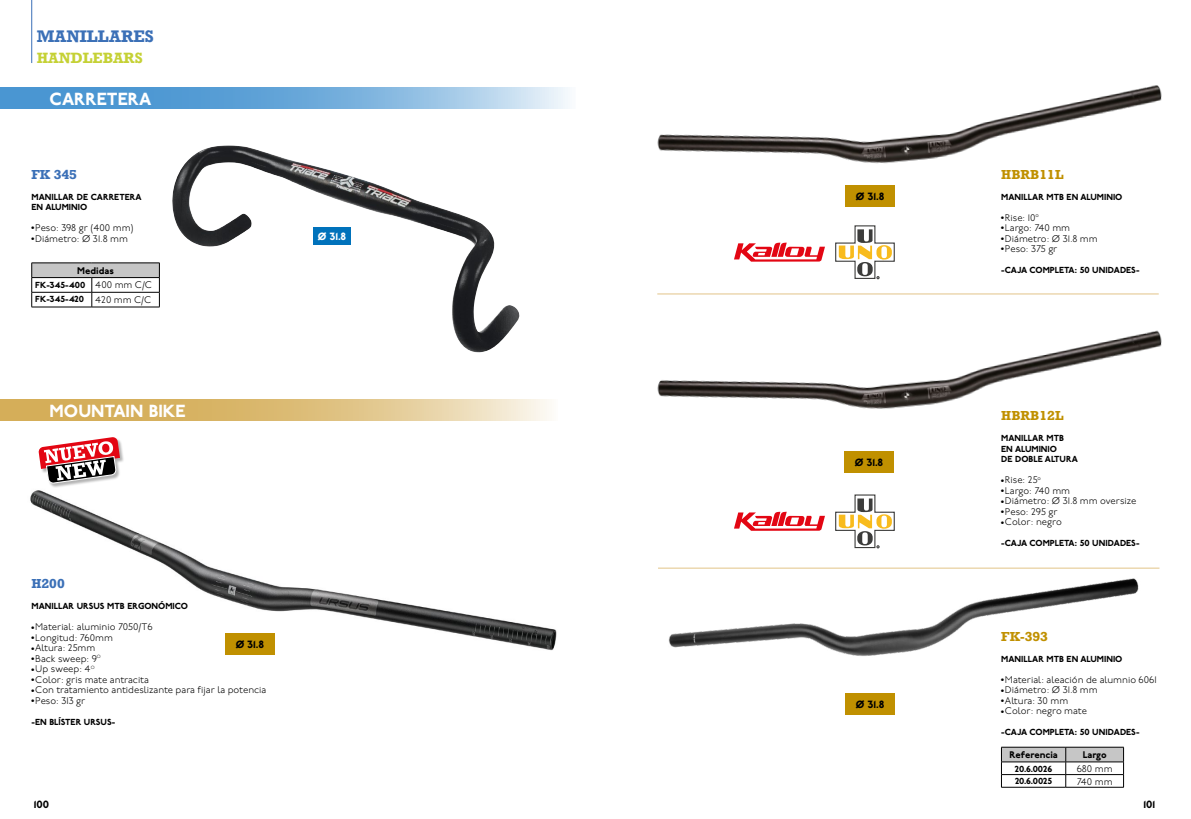
<style>
.page{position:relative;width:1191px;height:819px;background:#fff}
.page>*{position:absolute;margin:0;border:0;box-sizing:border-box;transform-origin:0 0}
.t1{font:800 17.5px "P22 Underground";color:#fff}
.t2{font:700 15.75px "Rockwell Nova";color:#3b70b7}
.t3{font:700 14px "Rockwell Nova";color:#c5d135}
.t4{font:700 12.25px "Rockwell Nova";color:#c09000}
.t5{font:700 12.25px "Rockwell Nova";color:#3b70b7}
.t6{font:800 10.5px "P22 Underground";color:#000}
.t7{font:800 10.5px "P22 Underground";color:#fff}
.t8{font:300 9.62px "P22 Underground";color:#000}
.t9{font:800 9.62px "P22 Underground";color:#000}
.t10{font:800 8.75px/10.5px "P22 Underground";color:#000}
.t11{font:3.5px "Monotype Sorts";color:#000}
.s1{font-weight:300;font-size:9.62px}
</style>
<div class="page">
<img style="left:668px;top:578px;width:471px;height:78px">
<img style="left:172px;top:145px;width:348px;height:208px">
<hr style="left:32px;top:0;width:1px;height:63px;background:#3b70b7">
<svg style="left:0;top:399px;width:549px;height:21px;background:#dfc282"></svg>
<svg style="left:0;top:88px;width:568px;height:21px;background:#77b0dd"></svg>
<hr style="left:32px;top:262px;width:60px;height:1px;background:#000">
<hr style="left:92px;top:262px;width:68px;height:1px;background:#000">
<svg style="left:32px;top:263px;width:128px;height:44px"></svg>
<hr style="left:32px;top:307px;width:60px;height:1px;background:#000">
<hr style="left:92px;top:307px;width:68px;height:1px;background:#000">
<div style="left:313px;top:227px;width:38px;height:17px;background:#0072bb"></div>
<img style="left:657px;top:85px;width:505px;height:112px">
<img style="left:657px;top:330px;width:505px;height:79px">
<svg style="left:734px;top:242px;width:91px;height:20px"></svg>
<svg style="left:835px;top:225px;width:60px;height:54px"></svg>
<svg style="left:734px;top:511px;width:91px;height:19px"></svg>
<svg style="left:835px;top:494px;width:60px;height:54px"></svg>
<hr style="left:658px;top:568px;width:501px;height:1px;background:#e2c488">
<hr style="left:657px;top:294px;width:501px;height:1px;background:#e2c488">
<div style="left:845px;top:185px;width:49px;height:21px;background:#c09000"></div>
<div style="left:844px;top:451px;width:49px;height:21px;background:#c09000"></div>
<div style="left:845px;top:693px;width:49px;height:21px;background:#c09000"></div>
<svg style="left:1001px;top:747px;width:123px;height:40px"></svg>
<hr style="left:1001px;top:787px;width:64px;height:1px;background:#000">
<hr style="left:1065px;top:787px;width:58px;height:1px;background:#000">
<img style="left:30px;top:490px;width:527px;height:165px">
<div style="left:39px;top:437px;width:86px;height:51px;background:#000;opacity:.3"></div>
<svg style="left:38px;top:437px;width:82px;height:46px"></svg>
<div style="left:225px;top:633px;width:49px;height:21px;background:#c09000"></div>
<h2 class="t2" style="left:37px;top:26px;width:119px">MANILLARES</h2>
<h3 class="t3" style="left:37px;top:49px;width:107px">HANDLEBARS</h3>
<h1 class="t1" style="left:50px;top:89px;width:103px">CARRETERA</h1>
<p class="t5" style="left:32px;top:166px;width:47px">FK 345</p>
<p class="t10" style="left:32px;top:191px;width:112px">MANILLAR DE CARRETERA<br>EN ALUMINIO</p>
<p class="t11" style="left:32px;top:226px;width:4px">l</p>
<p class="t8" style="left:35px;top:222px;width:100px">Peso: 398 gr (400 mm)</p>
<p class="t11" style="left:32px;top:237px;width:4px">l</p>
<p class="t8" style="left:35px;top:233px;width:94px">Diámetro: Ø 31.8 mm</p>
<p class="t9" style="left:77px;top:264px;width:38px">Medidas</p>
<p class="t10" style="left:35px;top:277px;width:118px;line-height:14.7px">FK-345-400 <span class="s1">400 mm C/C<br></span>FK-345-420 <span class="s1">420 mm C/C</span></p>
<h1 class="t1" style="left:50px;top:400px;width:137px">MOUNTAIN BIKE</h1>
<p class="t7" style="left:318px;top:230px;width:30px">Ø 31.8</p>
<p class="t5" style="left:32px;top:576px;width:35px">H200</p>
<p class="t10" style="left:32px;top:601px;width:158px">MANILLAR URSUS MTB ERGONÓMICO</p>
<p class="t11" style="left:32px;top:625px;width:4px">l</p>
<p class="t8" style="left:35px;top:621px;width:119px">Material: aluminio 7050/T6</p>
<p class="t11" style="left:32px;top:636px;width:4px">l</p>
<p class="t8" style="left:35px;top:632px;width:79px">Longitud: 760mm</p>
<p class="t11" style="left:32px;top:646px;width:4px">l</p>
<p class="t8" style="left:35px;top:642px;width:62px">Altura: 25mm</p>
<p class="t11" style="left:32px;top:657px;width:4px">l</p>
<p class="t8" style="left:35px;top:653px;width:67px">Back sweep: 9<sup>O</sup></p>
<p class="t11" style="left:32px;top:667px;width:4px">l</p>
<p class="t8" style="left:35px;top:663px;width:61px">Up sweep: 4<sup>O</sup></p>
<p class="t11" style="left:32px;top:678px;width:4px">l</p>
<p class="t8" style="left:35px;top:674px;width:115px">Color: gris mate antracita</p>
<p class="t11" style="left:32px;top:688px;width:4px">l</p>
<p class="t8" style="left:35px;top:684px;width:233px">Con tratamiento antideslizante para fijar la potencia</p>
<p class="t11" style="left:32px;top:699px;width:4px">l</p>
<p class="t8" style="left:35px;top:695px;width:52px">Peso: 313 gr</p>
<p class="t10" style="left:32px;top:716px;width:85px">-EN BLÍSTER URSUS-</p>
<p class="t6" style="left:236px;top:638px;width:30px">Ø 31.8</p>
<p class="t6" style="left:856px;top:190px;width:30px">Ø 31.8</p>
<p class="t6" style="left:855px;top:456px;width:30px">Ø 31.8</p>
<p class="t6" style="left:856px;top:697px;width:30px">Ø 31.8</p>
<p class="t4" style="left:1001px;top:166px;width:64px">HBRB11L</p>
<p class="t10" style="left:1001px;top:191px;width:123px">MANILLAR MTB EN ALUMINIO</p>
<p class="t11" style="left:1001px;top:216px;width:4px">l</p>
<p class="t8" style="left:1005px;top:212px;width:35px">Rise: 10<sup>o</sup></p>
<p class="t11" style="left:1001px;top:226px;width:4px">l</p>
<p class="t8" style="left:1005px;top:222px;width:67px">Largo: 740 mm</p>
<p class="t11" style="left:1001px;top:237px;width:4px">l</p>
<p class="t8" style="left:1005px;top:233px;width:94px">Diámetro: Ø 31.8 mm</p>
<p class="t11" style="left:1001px;top:247px;width:4px">l</p>
<p class="t8" style="left:1005px;top:243px;width:54px">Peso: 375 gr</p>
<p class="t10" style="left:1001px;top:265px;width:140px">-CAJA COMPLETA: 50 UNIDADES-</p>
<p class="t4" style="left:1001px;top:408px;width:64px">HBRB12L</p>
<p class="t10" style="left:1001px;top:433px;width:78px">MANILLAR MTB<br>EN ALUMINIO<br>DE DOBLE ALTURA</p>
<p class="t11" style="left:1001px;top:478px;width:4px">l</p>
<p class="t8" style="left:1005px;top:474px;width:37px">Rise: 25<sup>o</sup></p>
<p class="t11" style="left:1001px;top:489px;width:4px">l</p>
<p class="t8" style="left:1005px;top:485px;width:67px">Largo: 740 mm</p>
<p class="t11" style="left:1001px;top:499px;width:4px">l</p>
<p class="t8" style="left:1005px;top:495px;width:133px">Diámetro: Ø 31.8 mm oversize</p>
<p class="t11" style="left:1001px;top:510px;width:4px">l</p>
<p class="t8" style="left:1005px;top:506px;width:54px">Peso: 295 gr</p>
<p class="t11" style="left:1001px;top:520px;width:4px">l</p>
<p class="t8" style="left:1005px;top:516px;width:58px">Color: negro</p>
<p class="t10" style="left:1001px;top:538px;width:140px">-CAJA COMPLETA: 50 UNIDADES-</p>
<p class="t4" style="left:1001px;top:628px;width:48px">FK-393</p>
<p class="t10" style="left:1001px;top:653px;width:123px">MANILLAR MTB EN ALUMINIO</p>
<p class="t11" style="left:1001px;top:678px;width:4px">l</p>
<p class="t8" style="left:1005px;top:674px;width:153px">Material: aleación de alumnio 6061</p>
<p class="t11" style="left:1001px;top:688px;width:4px">l</p>
<p class="t8" style="left:1005px;top:684px;width:94px">Diámetro: Ø 31.8 mm</p>
<p class="t11" style="left:1001px;top:699px;width:4px">l</p>
<p class="t8" style="left:1005px;top:695px;width:65px">Altura: 30 mm</p>
<p class="t11" style="left:1001px;top:709px;width:4px">l</p>
<p class="t8" style="left:1005px;top:705px;width:83px">Color: negro mate</p>
<p class="t10" style="left:1001px;top:727px;width:140px">-CAJA COMPLETA: 50 UNIDADES-</p>
<p class="t9" style="left:1009px;top:749px;width:50px">Referencia</p>
<p class="t9" style="left:1082px;top:749px;width:25px">Largo</p>
<p class="t10" style="left:1015px;top:763px;width:39px">20.6.0026</p>
<p class="t8" style="left:1076px;top:763px;width:37px">680 mm</p>
<p class="t10" style="left:1015px;top:776px;width:39px">20.6.0025</p>
<p class="t8" style="left:1076px;top:775px;width:37px">740 mm</p>
<p class="t6" style="left:34px;top:797px;width:17px">100</p>
<p class="t6" style="left:1143px;top:797px;width:13px">101</p>
</div>
